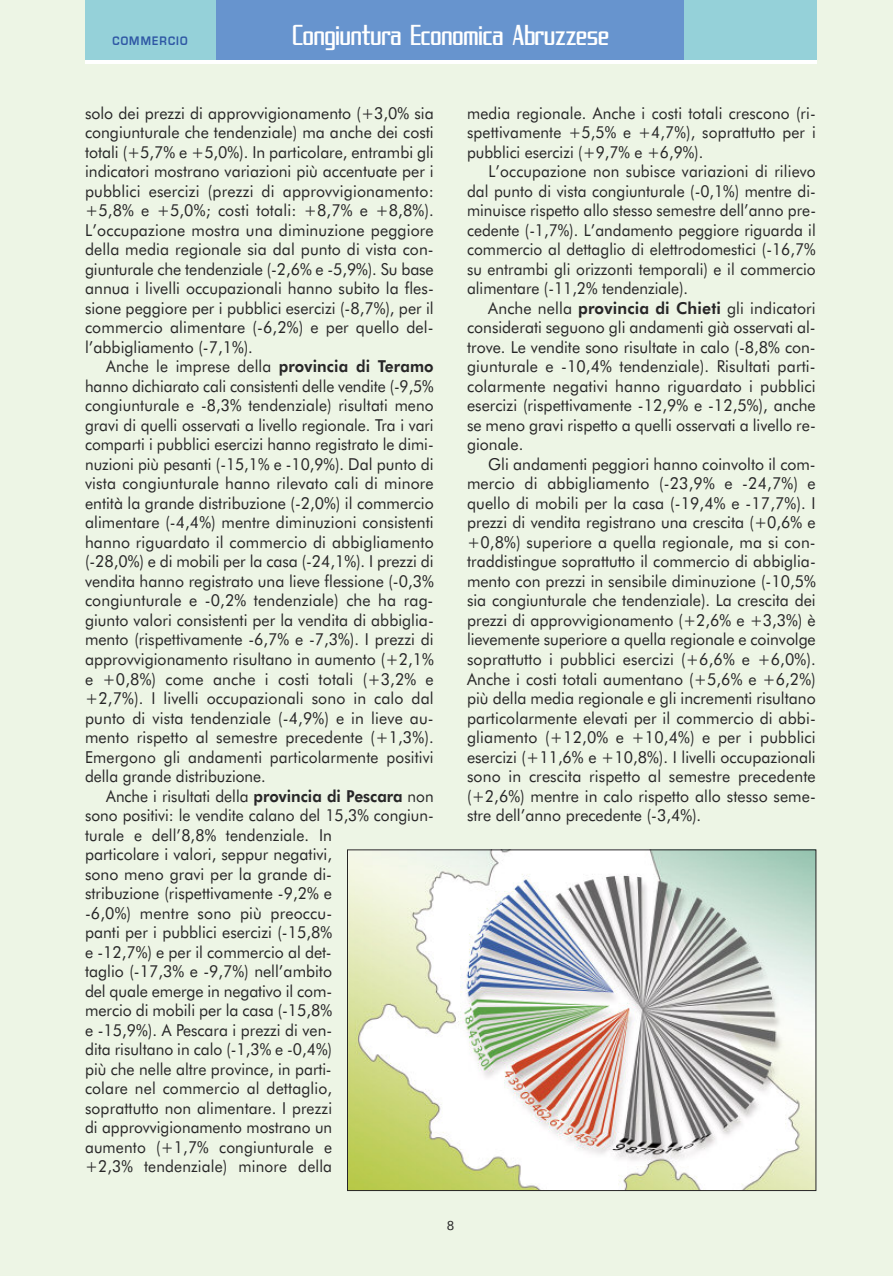
<style>
.page{position:relative;width:893px;height:1276px;background:#fff}
.page>*{position:absolute;margin:0;border:0;box-sizing:border-box;transform-origin:0 0}
.t1{font:30px "SF Theramin Gothic";color:#fff;scale:.71 1}
.t2{font:16.5px/19.5px "Futura BT";color:#272627;text-align:justify;scale:.94 1}
.t3{font:16.5px/19.5px "Futura BT";color:#272627;text-align:justify;scale:.96 1}
.t4{font:700 12.75px "Eurostile";letter-spacing:.1em;color:#2e57a4;scale:.9 1}
.t5{font:12.75px "Futura BT";color:#272627}
.s1{font-weight:800}
</style>
<div class="page">
<hr style="left:892px;top:0;width:1px;height:1276px;background:#edf5e5">
<div style="left:0;top:0;width:892px;height:1276px;background:#edf5e5"></div>
<div style="left:85px;top:0;width:731px;height:64px;background:#fff"></div>
<div style="left:85px;top:0;width:731px;height:60px;background:#95d1d9"></div>
<div style="left:216px;top:0;width:468px;height:60px;background:#6794ce"></div>
<img style="left:349px;top:851px;width:465px;height:338px">
<div style="left:347px;top:849px;width:469px;height:342px;border:1px solid #272627"></div>
<p class="t4" style="left:112px;top:34px;width:85px">COMMERCIO</p>
<h1 class="t1" style="left:292px;top:25px;width:447px">Congiuntura Economica Abruzzese</h1>
<p class="t3" style="left:85px;top:105px;width:365px">solo dei prezzi di approvvigionamento (+3,0% sia congiunturale che tendenziale) ma anche dei costi totali (+5,7% e +5,0%). In particolare, entrambi gli indicatori mostrano variazioni più accentuate per i pubblici esercizi (prezzi di approvvigionamento: +5,8% e +5,0%; costi totali: +8,7% e +8,8%).<br>L’occupazione mostra una diminuzione peggiore della media regionale sia dal punto di vista con&shy;giunturale che tendenziale (-2,6% e -5,9%). Su base annua i livelli occupazionali hanno subito la fles&shy;sione peggiore per i pubblici esercizi (-8,7%), per il commercio alimentare (-6,2%) e per quello del&shy;l’abbigliamento (-7,1%).</p>
<p class="t2" style="left:85px;top:358px;width:373px;text-indent:21px">Anche le imprese della <span class="s1">provincia di Teramo </span>hanno dichiarato cali consistenti delle vendite (-9,5% congiunturale e -8,3% tendenziale) risultati meno gravi di quelli osservati a livello regionale. Tra i vari comparti i pubblici esercizi hanno registrato le dimi&shy;nuzioni più pesanti (-15,1% e -10,9%). Dal punto di vista congiunturale hanno rilevato cali di minore entità la grande distribuzione (-2,0%) il commercio alimentare (-4,4%) mentre diminuzioni consistenti hanno riguardato il commercio di abbigliamento (-28,0%) e di mobili per la casa (-24,1%). I prezzi di vendita hanno registrato una lieve flessione (-0,3% congiunturale e -0,2% tendenziale) che ha rag&shy;giunto valori consistenti per la vendita di abbiglia&shy;mento (rispettivamente -6,7% e -7,3%). I prezzi di approvvigionamento risultano in aumento (+2,1% e +0,8%) come anche i costi totali (+3,2% e +2,7%). I livelli occupazionali sono in calo dal punto di vista tendenziale (-4,9%) e in lieve au&shy;mento rispetto al semestre precedente (+1,3%).<br>Emergono gli andamenti particolarmente positivi della grande distribuzione.</p>
<p class="t2" style="left:85px;top:787px;width:372px;text-align:left;text-indent:21px">Anche i risultati della <span class="s1">provincia di Pescara</span> non sono positivi: le vendite calano del 15,3% congiun&shy;turale e dell’8,8% tendenziale. In<br>particolare i valori, seppur negativi,<br>sono meno gravi per la grande di-<br>stribuzione (rispettivamente -9,2% e<br>-6,0%) mentre sono più preoccu-<br>panti per i pubblici esercizi (-15,8%<br>e -12,7%) e per il commercio al det-<br>taglio (-17,3% e -9,7%) nell’ambito<br>del quale emerge in negativo il com-<br>mercio di mobili per la casa (-15,8%<br>e -15,9%). A Pescara i prezzi di ven-<br>dita risultano in calo (-1,3% e -0,4%)<br>più che nelle altre province, in parti-<br>colare nel commercio al dettaglio,<br>soprattutto non alimentare. I prezzi<br>di approvvigionamento mostrano un<br>aumento (+1,7% congiunturale e<br>+2,3% tendenziale) minore della</p>
<p class="t2" style="left:467px;top:105px;width:372px">media regionale. Anche i costi totali crescono (ri&shy;spettivamente +5,5% e +4,7%), soprattutto per i pubblici esercizi (+9,7% e +6,9%).</p>
<p class="t2" style="left:467px;top:163px;width:373px;text-indent:21px">L’occupazione non subisce variazioni di rilievo dal punto di vista congiunturale (-0,1%) mentre di&shy;minuisce rispetto allo stesso semestre dell’anno pre&shy;cedente (-1,7%). L’andamento peggiore riguarda il commercio al dettaglio di elettrodomestici (-16,7% su entrambi gli orizzonti temporali) e il commercio alimentare (-11,2% tendenziale).</p>
<p class="t3" style="left:467px;top:300px;width:365px;text-indent:21px">Anche nella <span class="s1">provincia di Chieti</span> gli indicatori considerati seguono gli andamenti già osservati al&shy;trove. Le vendite sono risultate in calo (-8,8% con&shy;giunturale e -10,4% tendenziale). Risultati parti&shy;colarmente negativi hanno riguardato i pubblici esercizi (rispettivamente -12,9% e -12,5%), anche se meno gravi rispetto a quelli osservati a livello re&shy;gionale.</p>
<p class="t3" style="left:467px;top:456px;width:365px;text-indent:21px">Gli andamenti peggiori hanno coinvolto il com&shy;mercio di abbigliamento (-23,9% e -24,7%) e quello di mobili per la casa (-19,4% e -17,7%). I prezzi di vendita registrano una crescita (+0,6% e +0,8%) superiore a quella regionale, ma si con&shy;traddistingue soprattutto il commercio di abbiglia&shy;mento con prezzi in sensibile diminuzione (-10,5% sia congiunturale che tendenziale). La crescita dei prezzi di approvvigionamento (+2,6% e +3,3%) è lievemente superiore a quella regionale e coinvolge soprattutto i pubblici esercizi (+6,6% e +6,0%).<br>Anche i costi totali aumentano (+5,6% e +6,2%) più della media regionale e gli incrementi risultano particolarmente elevati per il commercio di abbi&shy;gliamento (+12,0% e +10,4%) e per i pubblici esercizi (+11,6% e +10,8%). I livelli occupazionali sono in crescita rispetto al semestre precedente (+2,6%) mentre in calo rispetto allo stesso seme&shy;stre dell’anno precedente (-3,4%).</p>
<p class="t5" style="left:447px;top:1220px;width:9px">8</p>
</div>
